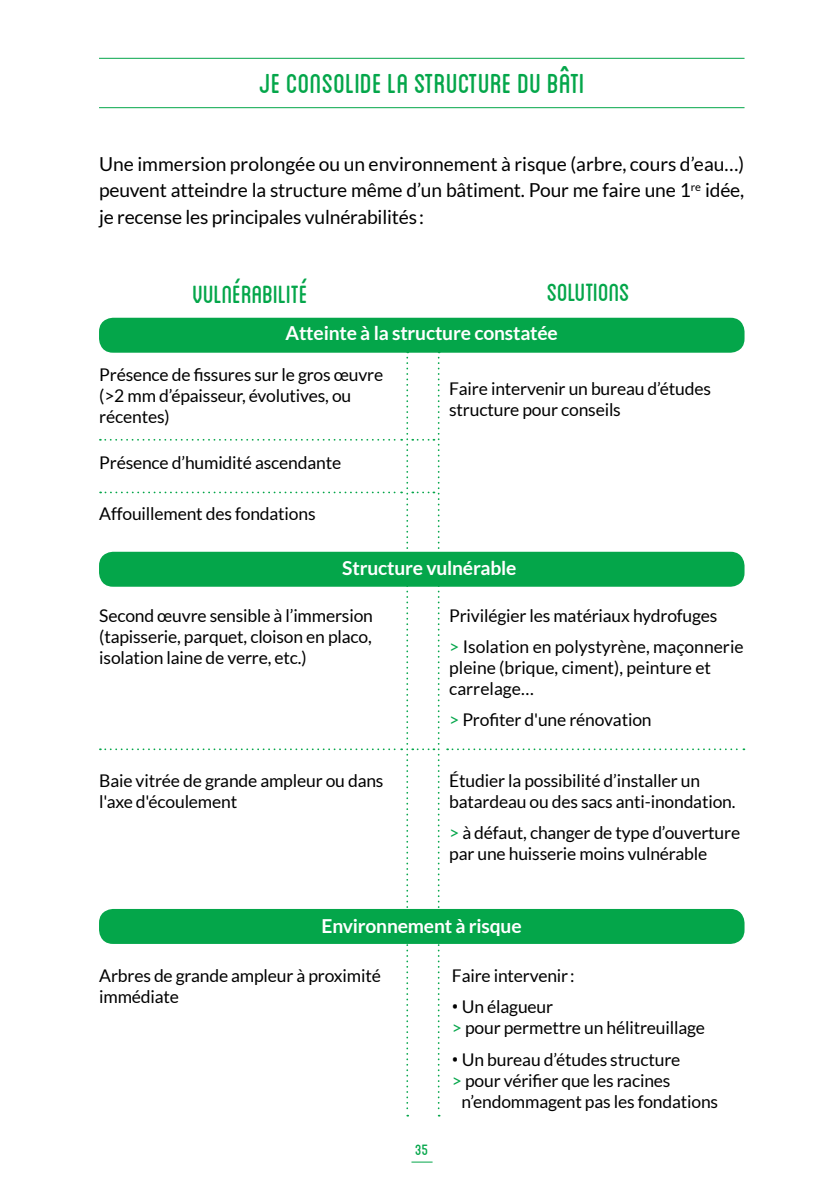
<style>
.page{position:relative;width:819px;height:1191px;background:#fff}
.page>*{position:absolute;margin:0;border:0;box-sizing:border-box;transform-origin:0 0}
.t1{font:38.5px "Blanch Caps";color:#04a64a}
.t2{font:35px "Blanch Caps";letter-spacing:-.01em;color:#04a64a}
.t3{font:21px "Blanch Caps";color:#04a64a}
.t4{font:19.25px/26.2px "Lato";letter-spacing:-.01em;color:#000;text-align:justify}
.t5{font:700 19.25px "Lato";letter-spacing:-.01em;color:#fff}
.t6{font:17.5px/21px "Lato";letter-spacing:-.01em;color:#000}
.s1{color:#04a64a}
.s2{font-family:"Droid Sans"}
</style>
<div class="page">
<svg style="left:411px;top:1161px;width:21px;height:1px"></svg>
<div style="left:99px;top:318px;width:645px;height:35px;background:#04a64a;border-radius:14px"></div>
<hr style="left:99px;top:58px;width:645px;height:1px;background:#04a64a">
<div style="left:99px;top:552px;width:645px;height:35px;background:#04a64a;border-radius:14px"></div>
<div style="left:99px;top:909px;width:645px;height:35px;background:#04a64a;border-radius:14px"></div>
<hr style="left:99px;top:107px;width:645px;height:1px;background:#04a64a">
<svg style="left:447px;top:748px;width:297px;height:2px"></svg>
<svg style="left:100px;top:351px;width:339px;height:765px"></svg>
<h1 class="t1" style="left:259px;top:66px;width:327px">JE CONSOLIDE LA STRUCTURE DU BÂTI</h1>
<p class="t4" style="left:99px;top:151px;width:646px">Une immersion prolongée ou un environnement à risque (arbre, cours d’eau…) peuvent atteindre la structure même d’un bâtiment. Pour me faire une 1<sup>re</sup> idée, je recense les principales vulnérabilités:</p>
<h2 class="t2" style="left:192px;top:278px;width:118px">Vulnérabilité</h2>
<h2 class="t2" style="left:547px;top:276px;width:84px">Solutions</h2>
<p class="t5" style="left:285px;top:322px;width:274px">Atteinte à la structure constatée</p>
<p class="t6" style="left:99px;top:364px;width:285px">Présence de fissures sur le gros œuvre (&gt;2 mm d’épaisseur, évolutives, ou récentes)</p>
<p class="t6" style="left:99px;top:452px;width:243px">Présence d’humidité ascendante</p>
<p class="t6" style="left:99px;top:502px;width:218px">Affouillement des fondations</p>
<p class="t6" style="left:449px;top:378px;width:263px">Faire intervenir un bureau d’études structure pour conseils</p>
<p class="t5" style="left:342px;top:557px;width:176px">Structure vulnérable</p>
<p class="t6" style="left:99px;top:605px;width:275px;text-align:justify">Second œuvre sensible à l’immersion (tapisserie, parquet, cloison en placo, isolation laine de verre, etc.)</p>
<p class="t6" style="left:99px;top:770px;width:286px">Baie vitrée de grande ampleur ou dans l'axe d'écoulement</p>
<p class="t6" style="left:449px;top:600px;width:296px;line-height:31px">Privilégier les matériaux hydrofuges<br><span class="s1">&gt;</span> Isolation en polystyrène, maçonnerie</p>
<p class="t6" style="left:449px;top:657px;width:263px">pleine (brique, ciment), peinture et carrelage…</p>
<p class="t6" style="left:449px;top:709px;width:204px"><span class="s1">&gt;</span> Profiter d'une rénovation</p>
<p class="t6" style="left:449px;top:770px;width:288px">Étudier la possibilité d’installer un batardeau ou des sacs anti-inondation.</p>
<p class="t6" style="left:449px;top:822px;width:292px"><span class="s1">&gt;</span> à défaut, changer de type d’ouverture par une huisserie moins vulnérable</p>
<p class="t5" style="left:321px;top:915px;width:202px">Environnement à risque</p>
<p class="t6" style="left:99px;top:965px;width:283px">Arbres de grande ampleur à proximité immédiate</p>
<p class="t3" style="left:415px;top:1140px;width:15px">35</p>
<p class="t6" style="left:452px;top:965px;width:124px">Faire intervenir :</p>
<p class="t6" style="left:452px;top:996px;width:254px"><span class="s2">•</span> Un élagueur<br><span class="s1">&gt;</span> pour permettre un hélitreuillage</p>
<p class="t6" style="left:452px;top:1048px;width:230px"><span class="s2">•</span> Un bureau d’études structure</p>
<p class="t6" style="left:452px;top:1069px;width:220px"><span class="s1">&gt;</span> pour vérifier que les racines</p>
<p class="t6" style="left:461px;top:1090px;width:258px">n’endommagent pas les fondations</p>
</div>
